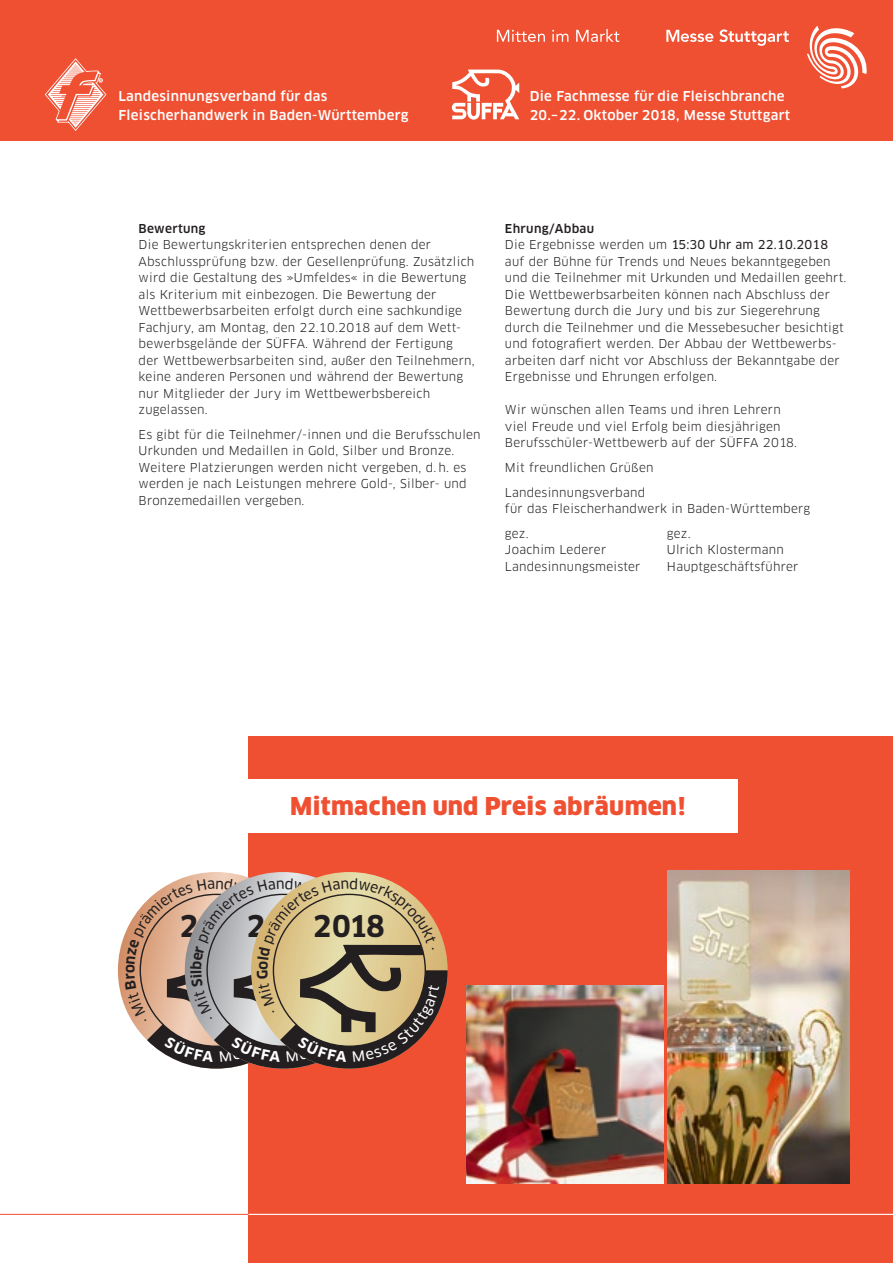
<style>
.page{position:relative;width:893px;height:1263px;background:#fff}
.page>*{position:absolute;margin:0;border:0;box-sizing:border-box;transform-origin:0 0}
.t1{font:700 29.25px "Clan Pro";letter-spacing:-.06em;color:#231f20}
.t2{font:900 24px "Clan Pro";letter-spacing:.005em;color:#ef5032}
.t3{font:700 15px "Clan Pro";letter-spacing:.05em;color:#fff}
.t4{font:500 13.35px/18.6px "Clan Pro";letter-spacing:.02em;color:#fff}
.t5{font:12px/16.5px "Clan Pro";letter-spacing:.02em;color:#231f20}
.t6{font:500 12px "Clan Pro";letter-spacing:.025em;color:#231f20}
.s1{font-weight:500}
.s2{font-family:"Clan Pro News"}
</style>
<div class="page">
<div style="left:249px;top:736px;width:644px;height:527px;background:#ef5032"></div>
<hr style="left:0;top:1214px;width:249px;height:1px;background:#ef5032">
<hr style="left:249px;top:1214px;width:644px;height:1px;background:#fff">
<div style="left:0;top:0;width:893px;height:140px;background:#ef5032"></div>
<svg style="left:719px;top:29px;width:70px;height:17px"></svg>
<svg style="left:807px;top:26px;width:60px;height:62px"></svg>
<svg style="left:666px;top:30px;width:47px;height:12px"></svg>
<svg style="left:552px;top:30px;width:16px;height:12px"></svg>
<svg style="left:576px;top:29px;width:43px;height:13px"></svg>
<svg style="left:497px;top:30px;width:48px;height:12px"></svg>
<svg style="left:452px;top:70px;width:67px;height:50px"></svg>
<div style="left:231px;top:779px;width:507px;height:53px;background:#fff"></div>
<img style="left:466px;top:985px;width:198px;height:198px">
<img style="left:667px;top:870px;width:182px;height:313px">
<svg style="left:45px;top:58px;width:62px;height:73px"></svg>
<svg style="left:125px;top:877px;width:323px;height:191px;background:#b2997e"></svg>
<p class="t4" style="left:118px;top:87px;width:292px">Landesinnungsverband für das<br>Fleischerhandwerk in Baden-Württemberg</p>
<p class="t4" style="left:530px;top:87px;width:262px">Die Fachmesse für die Fleischbranche<br>20.–22. Oktober 2018, Messe Stuttgart</p>
<p class="t3" style="left:233px;top:104px;width:307px">18.–20. Oktober 2015, Messe Stuttgart</p>
<p class="t6" style="left:139px;top:221px;width:68px">Bewertung</p>
<p class="t5" style="left:139px;top:237px;width:338px">Die Bewertungskriterien entsprechen denen der Abschlussprüfung bzw. der Gesellenprüfung. Zusätzlich wird die Gestaltung des »Umfeldes« in die Bewertung als Kriterium mit einbezogen. Die Bewertung der Wettbewerbsarbeiten erfolgt durch eine sachkundige Fachjury, am Montag, den 22.10.2018 auf dem Wett&shy;bewerbsgelände der SÜFFA. Während der Fertigung der Wettbewerbsarbeiten sind, außer den Teilnehmern, keine anderen Personen und während der Bewertung nur Mitglieder der Jury im Wettbewerbsbereich zugelassen.</p>
<p class="t5" style="left:139px;top:426px;width:344px">Es gibt für die Teilnehmer/-innen und die Berufsschulen Urkunden und Medaillen in Gold, Silber und Bronze.<br>Weitere Platzierungen werden nicht vergeben, d. h. es werden je nach Leistungen mehrere Gold-, Silber- und Bronzemedaillen vergeben.</p>
<p class="t5" style="left:505px;top:220px;width:343px"><span class="s1">Ehrung/Abbau<br></span>Die Ergebnisse werden um <span class="s2">15:30 Uhr am 22.10.2018 </span>auf der Bühne für Trends und Neues bekanntgegeben und die Teilnehmer mit Urkunden und Medaillen geehrt.<br>Die Wettbewerbsarbeiten können nach Abschluss der Bewertung durch die Jury und bis zur Siegerehrung durch die Teilnehmer und die Messebesucher besichtigt und fotografiert werden. Der Abbau der Wettbewerbs&shy;arbeiten darf nicht vor Abschluss der Bekanntgabe der Ergebnisse und Ehrungen erfolgen.</p>
<p class="t5" style="left:505px;top:402px;width:294px">Wir wünschen allen Teams und ihren Lehrern viel Freude und viel Erfolg beim diesjährigen<br>Berufsschüler-Wettbewerb auf der SÜFFA 2018.</p>
<p class="t5" style="left:505px;top:455px;width:150px;line-height:24.8px">Mit freundlichen Grüßen<br>Landesinnungsverband</p>
<p class="t5" style="left:505px;top:496px;width:307px;line-height:24.8px">für das Fleischerhandwerk in Baden-Württemberg gez.</p>
<p class="t5" style="left:667px;top:525px;width:25px">gez.</p>
<p class="t5" style="left:505px;top:542px;width:103px">Joachim Lederer</p>
<p class="t5" style="left:667px;top:542px;width:118px">Ulrich Klostermann</p>
<p class="t5" style="left:505px;top:558px;width:137px">Landesinnungsmeister</p>
<p class="t5" style="left:667px;top:558px;width:133px">Hauptgeschäftsführer</p>
<h2 class="t2" style="left:290px;top:792px;width:397px">Mitmachen und Preis abräumen!</h2>
<h1 class="t1" style="left:180px;top:909px;width:74px">2018</h1>
<h1 class="t1" style="left:246px;top:909px;width:74px">2018</h1>
<h1 class="t1" style="left:313px;top:909px;width:74px">2018</h1>
</div>
